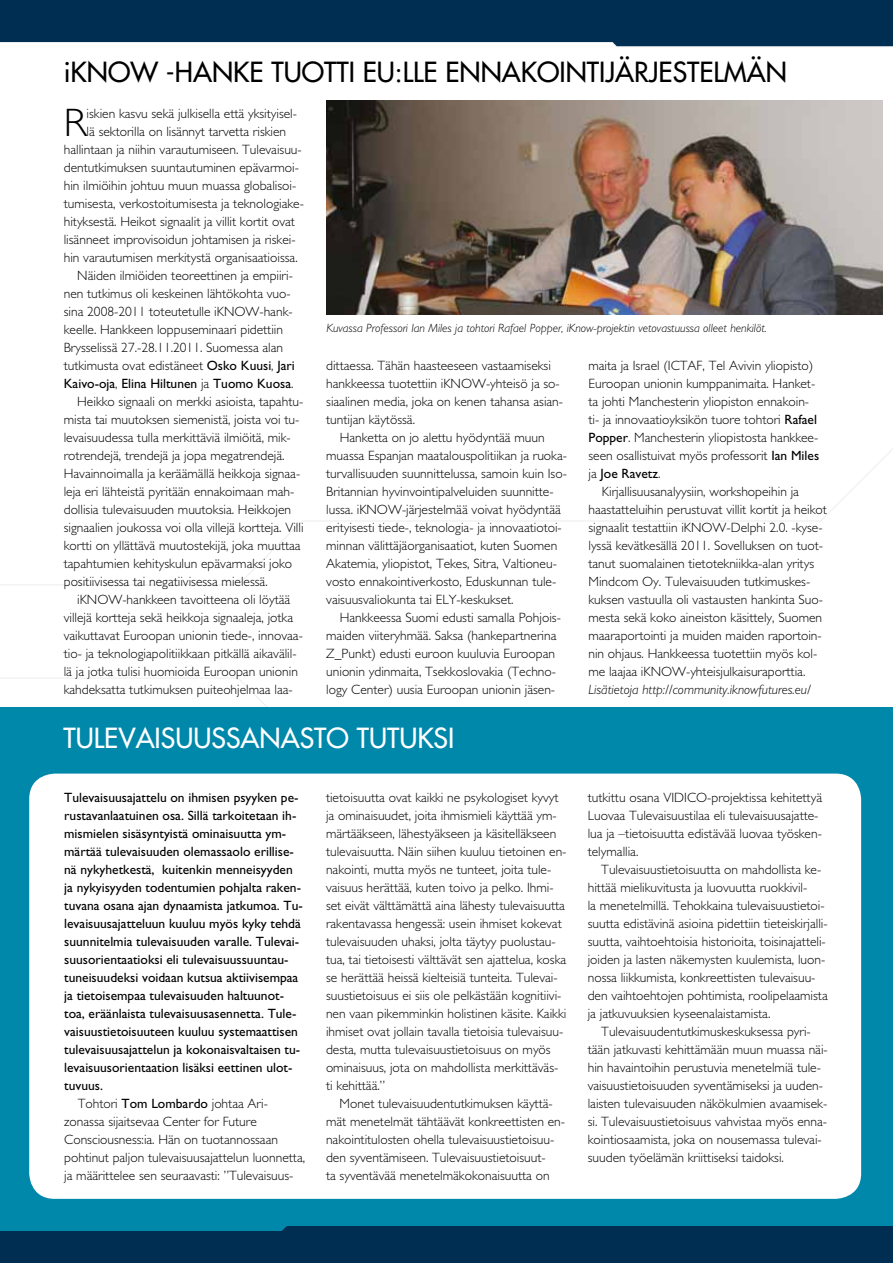
<style>
.page{position:relative;width:893px;height:1263px;background:#fff}
.page>*{position:absolute;margin:0;border:0;box-sizing:border-box;transform-origin:0 0}
.t1{font:300 39.9px "Gill Sans Std";color:#000}
.t2{font:500 27px "Futura Std";color:#000}
.t3{font:500 27px "Futura Std";color:#fff}
.t4{font:300 13.5px/18px "Gill Sans Std";color:#000}
.t5{font:13.5px "Gill Sans Std";color:#000}
.t6{font:italic 300 13.5px "Gill Sans Std";color:#000}
.t7{font:italic 300 12px "Gill Sans Std";color:#000}
.s1{font-weight:400}
.s2{font-weight:300}
</style>
<div class="page">
<svg style="left:0;top:0;width:893px;height:47px;background:#133e5f"></svg>
<div style="left:0;top:707px;width:893px;height:518px;background:#0088ab"></div>
<div style="left:29px;top:774px;width:832px;height:425px;background:#fff;border-radius:26px"></div>
<div style="left:0;top:1225px;width:893px;height:38px;background:#002e52"></div>
<img style="left:326px;top:100px;width:556px;height:215px">
<h2 class="t2" style="left:64px;top:55px;width:27px">IKNO</h2>
<h2 class="t2" style="left:130px;top:55px;width:658px">W -HANKE TUOTTI EU :LLE ENNAKOINTIJÄRJESTELMÄN</h2>
<h1 class="t1" style="left:64px;top:100px;width:24px">R</h1>
<p class="t4" style="left:87px;top:105px;width:212px">iskien kasvu sekä julkisella että yksityisel-</p>
<p class="t4" style="left:87px;top:123px;width:201px">lä sektorilla on lisännyt tarvetta riskien</p>
<p class="t4" style="left:64px;top:141px;width:240px">hallintaan ja niihin varautumiseen. Tulevaisuu-</p>
<p class="t4" style="left:64px;top:159px;width:237px">dentutkimuksen suuntautuminen epävarmoi-</p>
<p class="t4" style="left:64px;top:177px;width:234px">hin ilmiöihin johtuu muun muassa globalisoi-</p>
<p class="t4" style="left:64px;top:195px;width:242px">tumisesta, verkostoitumisesta ja teknologiake-</p>
<p class="t4" style="left:64px;top:213px;width:233px">hityksestä. Heikot signaalit ja villit kortit ovat</p>
<p class="t4" style="left:64px;top:231px;width:233px">lisänneet improvisoidun johtamisen ja riskei-</p>
<p class="t4" style="left:64px;top:249px;width:235px">hin varautumisen merkitystä organisaatioissa.</p>
<p class="t4" style="left:77px;top:267px;width:217px">Näiden ilmiöiden teoreettinen ja empiiri-</p>
<p class="t4" style="left:64px;top:285px;width:228px">nen tutkimus oli keskeinen lähtökohta vuo-</p>
<p class="t4" style="left:64px;top:303px;width:230px">sina 2008-2011 toteutetulle iKNOW-hank-</p>
<p class="t4" style="left:64px;top:321px;width:221px">keelle. Hankkeen loppuseminaari pidettiin</p>
<p class="t4" style="left:64px;top:339px;width:221px">Brysselissä 27.-28.11.2011. Suomessa alan</p>
<p class="t4" style="left:64px;top:357px;width:233px">tutkimusta ovat edistäneet <span class="s1">Osko Kuusi</span>, <span class="s1">Jari</span></p>
<p class="t5" style="left:64px;top:376px;width:231px">Kaivo-oja<span class="s2">,</span> Elina Hiltunen <span class="s2">ja</span> Tuomo Kuosa<span class="s2">.</span></p>
<p class="t4" style="left:77px;top:393px;width:227px">Heikko signaali on merkki asioista, tapahtu-</p>
<p class="t4" style="left:64px;top:411px;width:237px">mista tai muutoksen siemenistä, joista voi tu-</p>
<p class="t4" style="left:64px;top:429px;width:229px">levaisuudessa tulla merkittäviä ilmiöitä, mik-</p>
<p class="t4" style="left:64px;top:447px;width:222px">rotrendejä, trendejä ja jopa megatrendejä.</p>
<p class="t4" style="left:64px;top:465px;width:238px">Havainnoimalla ja keräämällä heikkoja signaa-</p>
<p class="t4" style="left:64px;top:483px;width:232px">leja eri lähteistä pyritään ennakoimaan mah-</p>
<p class="t4" style="left:64px;top:501px;width:229px">dollisia tulevaisuuden muutoksia. Heikkojen</p>
<p class="t4" style="left:64px;top:519px;width:241px">signaalien joukossa voi olla villejä kortteja. Villi</p>
<p class="t4" style="left:64px;top:537px;width:238px">kortti on yllättävä muutostekijä, joka muuttaa</p>
<p class="t4" style="left:64px;top:555px;width:230px">tapahtumien kehityskulun epävarmaksi joko</p>
<p class="t4" style="left:64px;top:573px;width:205px">positiivisessa tai negatiivisessa mielessä.</p>
<p class="t4" style="left:77px;top:591px;width:215px">iKNOW-hankkeen tavoitteena oli löytää</p>
<p class="t4" style="left:64px;top:609px;width:231px">villejä kortteja sekä heikkoja signaaleja, jotka</p>
<p class="t4" style="left:64px;top:627px;width:241px">vaikuttavat Euroopan unionin tiede-, innovaa-</p>
<p class="t4" style="left:64px;top:645px;width:234px">tio- ja teknologiapolitiikkaan pitkällä aikavälil-</p>
<p class="t4" style="left:64px;top:663px;width:236px">lä ja jotka tulisi huomioida Euroopan unionin</p>
<p class="t4" style="left:64px;top:681px;width:230px">kahdeksatta tutkimuksen puiteohjelmaa laa-</p>
<p class="t7" style="left:326px;top:322px;width:442px">Kuvassa Professori Ian Miles ja tohtori Rafael Popper, iKnow-projektin vetovastuussa olleet henkilöt.</p>
<p class="t4" style="left:588px;top:357px;width:232px">maita ja Israel (ICTAF, Tel Avivin yliopisto)<br>Euroopan unionin kumppanimaita. Hanket&shy;ta johti Manchesterin yliopiston ennakoin&shy;ti- ja innovaatioyksikön tuore tohtori <span class="s1">Rafael Popper</span>. Manchesterin yliopistosta hankkee&shy;seen osallistuivat myös professorit <span class="s1">Ian Miles </span>ja <span class="s1">Joe Ravetz</span>.</p>
<p class="t4" style="left:588px;top:483px;width:240px;text-indent:14px">Kirjallisuusanalyysiin, workshopeihin ja haastatteluihin perustuvat villit kortit ja heikot signaalit testattiin iKNOW-Delphi 2.0. -kyse&shy;lyssä kevätkesällä 2011. Sovelluksen on tuot&shy;tanut suomalainen tietotekniikka-alan yritys Mindcom Oy. Tulevaisuuden tutkimuskes&shy;kuksen vastuulla oli vastausten hankinta Suo&shy;mesta sekä koko aineiston käsittely, Suomen maaraportointi ja muiden maiden raportoin&shy;nin ohjaus. Hankkeessa tuotettiin myös kol&shy;me laajaa iKNOW-yhteisjulkaisuraporttia.</p>
<p class="t6" style="left:588px;top:682px;width:224px">Lisätietoja http://community.iknowfutures.eu/</p>
<h2 class="t3" style="left:64px;top:721px;width:392px">TULEVAISUUSSANASTO TUTUKSI</h2>
<p class="t4" style="left:326px;top:357px;width:238px">dittaessa. Tähän haasteeseen vastaamiseksi hankkeessa tuotettiin iKNOW-yhteisö ja so&shy;siaalinen media, joka on kenen tahansa asian&shy;tuntijan käytössä.</p>
<p class="t4" style="left:326px;top:429px;width:242px;text-indent:14px">Hanketta on jo alettu hyödyntää muun muassa Espanjan maatalouspolitiikan ja ruoka&shy;turvallisuuden suunnittelussa, samoin kuin Iso-Britannian hyvinvointipalveluiden suunnitte&shy;lussa. iKNOW-järjestelmää voivat hyödyntää erityisesti tiede-, teknologia- ja innovaatiotoi&shy;minnan välittäjäorganisaatiot, kuten Suomen Akatemia, yliopistot, Tekes, Sitra, Valtioneu&shy;vosto ennakointiverkosto, Eduskunnan tule&shy;vaisuusvaliokunta tai ELY-keskukset.</p>
<p class="t4" style="left:326px;top:608px;width:236px;text-indent:14px">Hankkeessa Suomi edusti samalla Pohjois&shy;maiden viiteryhmää. Saksa (hankepartnerina Z_Punkt) edusti euroon kuuluvia Euroopan unionin ydinmaita, Tsekkoslovakia (Techno&shy;logy Center) uusia Euroopan unionin jäsen-</p>
<p class="t5" style="left:64px;top:790px;width:236px">Tulevaisuusajattelu on ihmisen psyyken pe-</p>
<p class="t5" style="left:64px;top:808px;width:234px">rustavanlaatuinen osa. Sillä tarkoitetaan ih-</p>
<p class="t5" style="left:64px;top:826px;width:224px">mismielen sisäsyntyistä ominaisuutta ym-</p>
<p class="t5" style="left:64px;top:844px;width:231px">märtää tulevaisuuden olemassaolo erillise-</p>
<p class="t5" style="left:64px;top:862px;width:230px">nä nykyhetkestä, kuitenkin menneisyyden</p>
<p class="t5" style="left:64px;top:880px;width:238px">ja nykyisyyden todentumien pohjalta raken-</p>
<p class="t5" style="left:64px;top:898px;width:240px">tuvana osana ajan dynaamista jatkumoa. Tu-</p>
<p class="t5" style="left:64px;top:916px;width:238px">levaisuusajatteluun kuuluu myös kyky tehdä</p>
<p class="t5" style="left:64px;top:934px;width:237px">suunnitelmia tulevaisuuden varalle. Tulevai-</p>
<p class="t5" style="left:64px;top:952px;width:226px">suusorientaatioksi eli tulevaisuussuuntau-</p>
<p class="t5" style="left:64px;top:970px;width:236px">tuneisuudeksi voidaan kutsua aktiivisempaa</p>
<p class="t5" style="left:64px;top:988px;width:221px">ja tietoisempaa tulevaisuuden haltuunot-</p>
<p class="t5" style="left:64px;top:1006px;width:234px">toa, eräänlaista tulevaisuusasennetta. Tule-</p>
<p class="t5" style="left:64px;top:1024px;width:235px">vaisuustietoisuuteen kuuluu systemaattisen</p>
<p class="t5" style="left:64px;top:1042px;width:237px">tulevaisuusajattelun ja kokonaisvaltaisen tu-</p>
<p class="t5" style="left:64px;top:1060px;width:230px">levaisuusorientaation lisäksi eettinen ulot-</p>
<p class="t5" style="left:64px;top:1078px;width:40px">tuvuus.</p>
<p class="t4" style="left:78px;top:1095px;width:192px">Tohtori <span class="s1">Tom Lombardo</span> johtaa Ari-</p>
<p class="t4" style="left:64px;top:1113px;width:194px">zonassa sijaitsevaa Center for Future</p>
<p class="t4" style="left:64px;top:1131px;width:215px">Consciousness:ia. Hän on tuotannossaan</p>
<p class="t4" style="left:64px;top:1149px;width:242px">pohtinut paljon tulevaisuusajattelun luonnetta,</p>
<p class="t4" style="left:64px;top:1167px;width:231px">ja määrittelee sen seuraavasti: ”Tulevaisuus-</p>
<p class="t4" style="left:326px;top:789px;width:242px">tietoisuutta ovat kaikki ne psykologiset kyvyt ja ominaisuudet, joita ihmismieli käyttää ym&shy;märtääkseen, lähestyäkseen ja käsitelläkseen tulevaisuutta. Näin siihen kuuluu tietoinen en&shy;nakointi, mutta myös ne tunteet, joita tule&shy;vaisuus herättää, kuten toivo ja pelko. Ihmi&shy;set eivät välttämättä aina lähesty tulevaisuutta rakentavassa hengessä: usein ihmiset kokevat tulevaisuuden uhaksi, jolta täytyy puolustau&shy;tua, tai tietoisesti välttävät sen ajattelua, koska se herättää heissä kielteisiä tunteita. Tulevai&shy;suustietoisuus ei siis ole pelkästään kognitiivi&shy;nen vaan pikemminkin holistinen käsite. Kaikki ihmiset ovat jollain tavalla tietoisia tulevaisuu&shy;desta, mutta tulevaisuustietoisuus on myös ominaisuus, jota on mahdollista merkittäväs&shy;ti kehittää.”</p>
<p class="t4" style="left:326px;top:1095px;width:241px;text-indent:14px">Monet tulevaisuudentutkimuksen käyttä&shy;mät menetelmät tähtäävät konkreettisten en&shy;nakointitulosten ohella tulevaisuustietoisuu&shy;den syventämiseen. Tulevaisuustietoisuut-<br>ta syventävää menetelmäkokonaisuutta on</p>
<p class="t4" style="left:588px;top:789px;width:236px">tutkittu osana VIDICO-projektissa kehitettyä Luovaa Tulevaisuustilaa eli tulevaisuusajatte&shy;lua ja –tietoisuutta edistävää luovaa työsken&shy;telymallia.</p>
<p class="t4" style="left:588px;top:860px;width:241px;text-indent:14px">Tulevaisuustietoisuutta on mahdollista ke&shy;hittää mielikuvitusta ja luovuutta ruokkivil-<br>la menetelmillä. Tehokkaina tulevaisuustietoi&shy;suutta edistävinä asioina pidettiin tieteiskirjalli&shy;suutta, vaihtoehtoisia historioita, toisinajatteli&shy;joiden ja lasten näkemysten kuulemista, luon&shy;nossa liikkumista, konkreettisten tulevaisuu&shy;den vaihtoehtojen pohtimista, roolipelaamista ja jatkuvuuksien kyseenalaistamista.</p>
<p class="t4" style="left:588px;top:1022px;width:242px;text-indent:14px">Tulevaisuudentutkimuskeskuksessa pyri&shy;tään jatkuvasti kehittämään muun muassa näi&shy;hin havaintoihin perustuvia menetelmiä tule&shy;vaisuustietoisuuden syventämiseksi ja uuden&shy;laisten tulevaisuuden näkökulmien avaamisek&shy;si. Tulevaisuustietoisuus vahvistaa myös enna&shy;kointiosaamista, joka on nousemassa tulevai&shy;suuden työelämän kriittiseksi taidoksi.</p>
</div>
